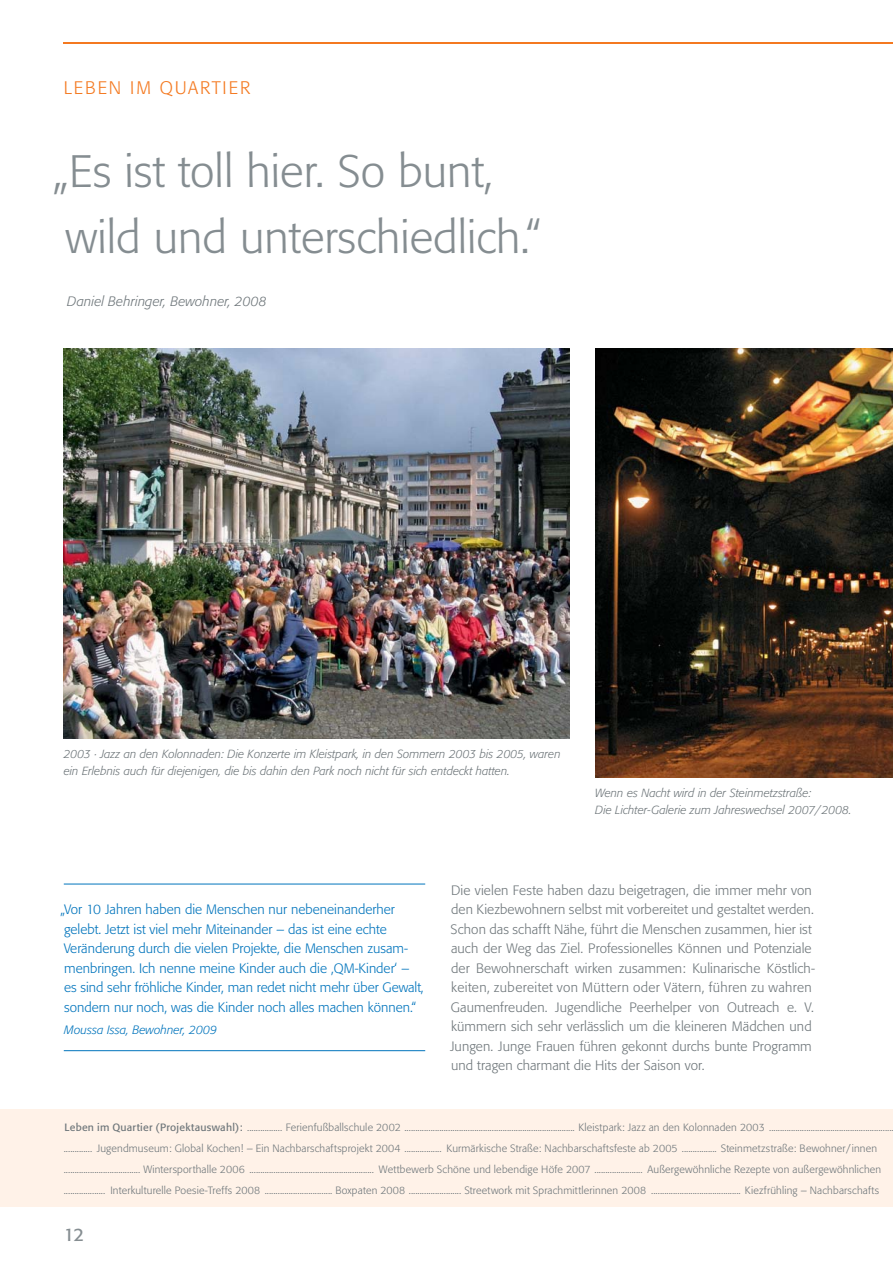
<style>
.page{position:relative;width:893px;height:1263px;background:#fff}
.page>*{position:absolute;margin:0;border:0;box-sizing:border-box;transform-origin:0 0}
.t1{font:300 45px/66px "Formata";color:#858d91}
.t2{font:300 18px "Formata";letter-spacing:.1em;color:#f47920}
.t3{font:18px "Formata";color:#858d91}
.t4{font:300 13.5px/19.5px "Formata";letter-spacing:.01em;color:#6e767a}
.t5{font:300 13.5px/19.5px "Formata";color:#0074bc}
.t6{font:italic 300 13.5px "Formata";letter-spacing:.01em;color:#6e767a}
.t7{font:italic 300 12px "Formata";color:#0074bc}
.t8{font:italic 300 11.7px/16.5px "Formata";color:#6e767a}
.t9{font:300 10.5px/21px "Formata";letter-spacing:.015em;color:#6e767a}
.s1{font-weight:400}
</style>
<div class="page">
<hr style="left:64px;top:43px;width:829px;height:1px;background:#f47920">
<div style="left:0;top:1109px;width:893px;height:98px;background:#fff2e8"></div>
<hr style="left:64px;top:884px;width:361px;height:1px;background:#0074bc">
<hr style="left:64px;top:1050px;width:361px;height:1px;background:#0074bc">
<img style="left:64px;top:349px;width:506px;height:390px">
<img style="left:595px;top:349px;width:298px;height:429px">
<h2 class="t2" style="left:64px;top:80px;width:188px">LEBEN IM QUARTIER</h2>
<h1 class="t1" style="left:53px;top:141px;width:488px">„Es ist toll hier. So bunt, wild und unterschiedlich.“</h1>
<p class="t6" style="left:67px;top:296px;width:201px">Daniel Behringer, Bewohner, 2008</p>
<p class="t8" style="left:64px;top:747px;width:498px">2003 · Jazz an den Kolonnaden: Die Konzerte im Kleistpark, in den Sommern 2003 bis 2005, waren ein Erlebnis auch für diejenigen, die bis dahin den Park noch nicht für sich entdeckt hatten.</p>
<p class="t8" style="left:595px;top:786px;width:258px">Wenn es Nacht wird in der Steinmetzstraße:<br>Die Lichter-Galerie zum Jahreswechsel 2007/2008.</p>
<p class="t5" style="left:61px;top:901px;width:365px">„Vor 10 Jahren haben die Menschen nur neben ein anderher gelebt. Jetzt ist viel mehr Miteinander – das ist eine echte Veränderung durch die vielen Projekte, die Menschen zusam&shy;menbringen. Ich nenne meine Kinder auch die ‚QM-Kinder‘ –<br>es sind sehr fröhliche Kinder, man redet nicht mehr über Gewalt, sondern nur noch, was die Kinder noch alles machen können.“</p>
<p class="t7" style="left:64px;top:1025px;width:154px">Moussa Issa, Bewohner, 2009</p>
<p class="t4" style="left:450px;top:881px;width:366px">Die vielen Feste haben dazu beigetragen, die immer mehr von den Kiezbewohnern selbst mit vorbereitet und gestaltet werden.<br>Schon das schafft Nähe, führt die Menschen zusammen, hier ist auch der Weg das Ziel. Professionelles Können und Potenziale der Bewohnerschaft wirken zusammen: Kulinarische Köstlich&shy;keiten, zubereitet von Müttern oder Vätern, führen zu wahren Gaumenfreuden. Jugendliche Peerhelper von Outreach e. V. kümmern sich sehr verlässlich um die kleineren Mädchen und Jungen. Junge Frauen führen gekonnt durchs bunte Programm und tragen charmant die Hits der Saison vor.</p>
<p class="t9" style="left:64px;top:1117px;width:831px"><span class="s1">Leben im Quartier (Projektauswahl):</span> ................ Ferienfußballschule 2002 .............................................................................. Kleistpark: Jazz an den Kolonnaden 2003 ......................................................... ............. Jugendmuseum: Global Kochen! – Ein Nachbarschaftsprojekt 2004 ................. Kurmärkische Straße: Nachbarschaftsfeste ab 2005 ................ Steinmetzstraße: Bewohner/innen ................................... Wintersporthalle 2006 ......................................................... Wettbewerb Schöne und lebendige Höfe 2007 ...................... Außergewöhnliche Rezepte von außergewöhnlichen ................... Interkulturelle Poesie-Treffs 2008 ............................... Boxpaten 2008 ........................ Streetwork mit Sprachmittlerinnen 2008 ......................................... Kiezfrühling – Nachbarschafts</p>
<h2 class="t3" style="left:64px;top:1227px;width:22px">12</h2>
</div>
